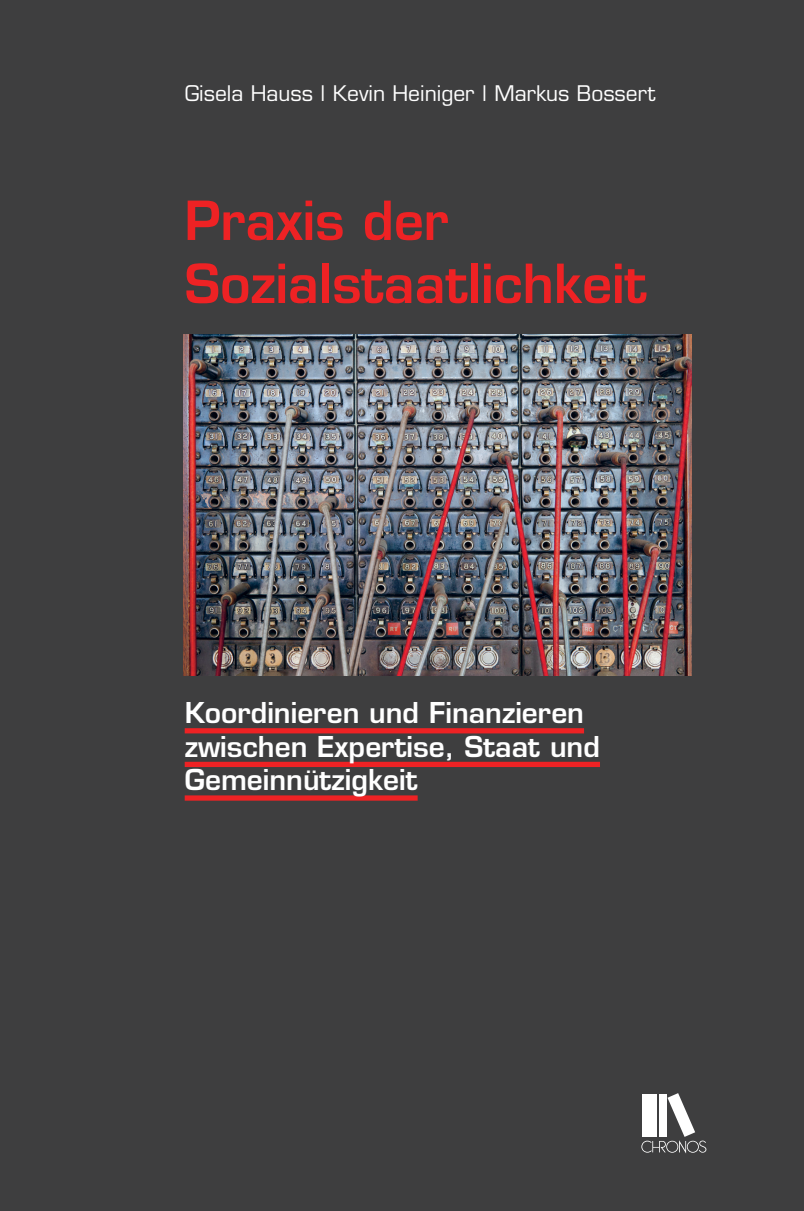
<style>
.page{position:relative;width:804px;height:1211px;background:#fff}
.page>*{position:absolute;margin:0;border:0;box-sizing:border-box;transform-origin:0 0}
.t1{font:600 52.5px/63px "Eurostile";color:#ee2224}
.t2{font:600 28px/33.6px "Eurostile";color:#fff}
.t3{font:21px "Eurostile";color:#fff}
</style>
<div class="page">
<div style="left:0;top:0;width:804px;height:1210px;background:#3e3e3f"></div>
<svg style="left:641px;top:1093px;width:65px;height:60px"></svg>
<div style="left:185px;top:728px;width:399px;height:5px;background:#ee2224"></div>
<div style="left:185px;top:761px;width:415px;height:6px;background:#ee2224"></div>
<div style="left:185px;top:795px;width:232px;height:5px;background:#ee2224"></div>
<img style="left:184px;top:334px;width:507px;height:341px">
<p class="t3" style="left:185px;top:81px;width:472px">Gisela Hauss | Kevin Heiniger | Markus Bossert</p>
<h1 class="t1" style="left:185px;top:188px;width:463px">Praxis der<br>Sozialstaatlichkeit</h1>
<p class="t2" style="left:185px;top:695px;width:417px">Koordinieren und Finanzieren zwischen Expertise, Staat und<br>Gemeinnützigkeit</p>
</div>
